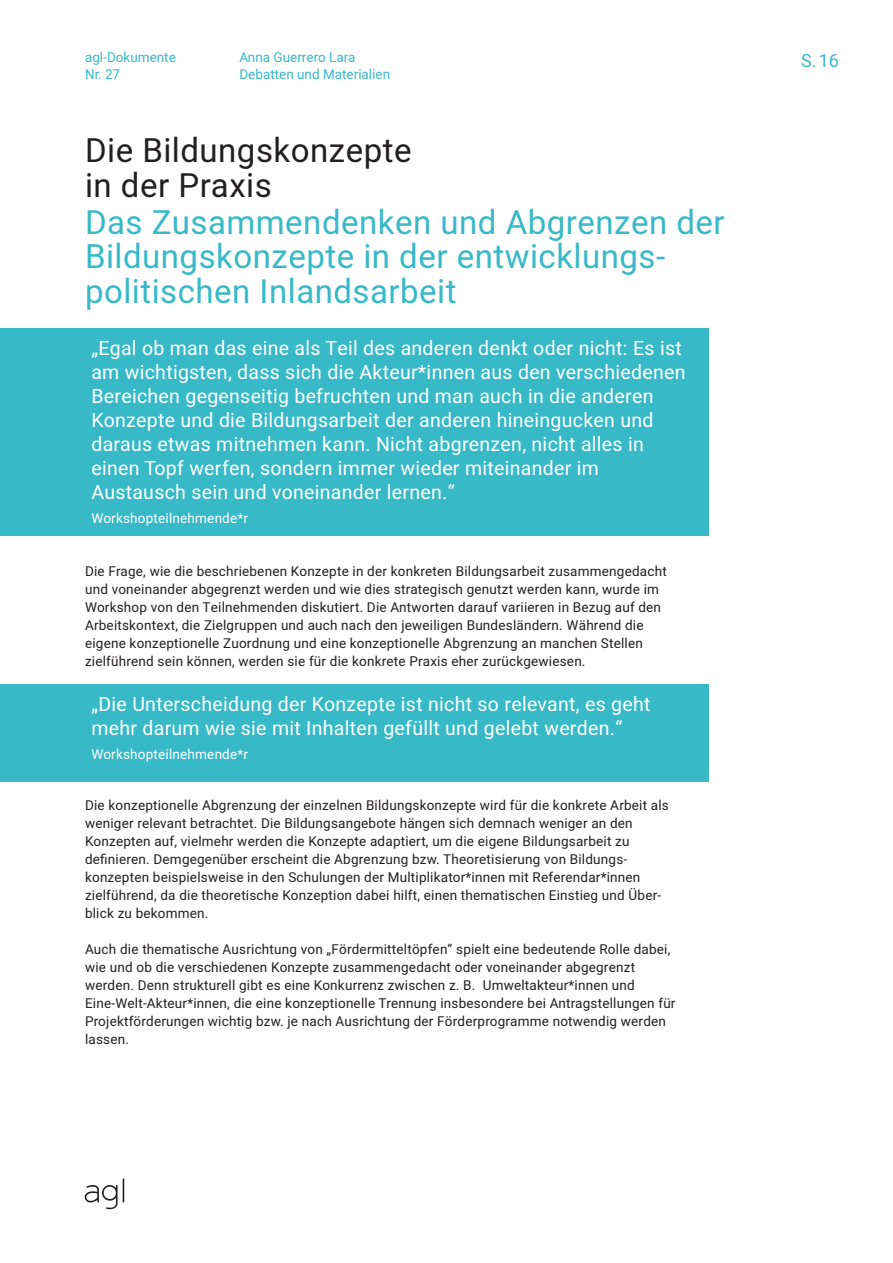
<style>
.page{position:relative;width:893px;height:1263px;background:#fff}
.page>*{position:absolute;margin:0;border:0;box-sizing:border-box;transform-origin:0 0}
.t1{font:33px/34.5px "Heebo";letter-spacing:.015em;color:#38b9c7}
.t2{font:33px/34.5px "Heebo";letter-spacing:.015em;color:#231f20}
.t3{font:19.5px/24px "Heebo";letter-spacing:.015em;color:#fff}
.t4{font:18px "Heebo";color:#38b9c7}
.t5{font:13.5px/18px "Heebo";letter-spacing:.015em;color:#231f20}
.t6{font:13.5px/16.5px "Heebo";color:#38b9c7}
.t7{font:13.5px "Heebo";letter-spacing:.015em;color:#fff}
</style>
<div class="page">
<svg style="left:85px;top:1178px;width:39px;height:31px"></svg>
<div style="left:0;top:328px;width:709px;height:208px;background:#38b9c7"></div>
<div style="left:0;top:684px;width:709px;height:97px;background:#38b9c7"></div>
<p class="t6" style="left:85px;top:49px;width:92px">agl-Dokumente<br>Nr. 27</p>
<p class="t6" style="left:239px;top:49px;width:152px">Anna Guerrero Lara<br>Debatten und Materialien</p>
<h3 class="t4" style="left:801px;top:48px;width:39px">S.16</h3>
<h1 class="t2" style="left:85px;top:133px;width:328px">Die Bildungskonzepte in der Praxis</h1>
<h1 class="t1" style="left:85px;top:205px;width:641px">Das Zusammendenken und Abgrenzen der<br>Bildungskonzepte in der entwicklungs&shy;politischen Inlandsarbeit</h1>
<p class="t3" style="left:91px;top:336px;width:595px">„Egal ob man das eine als Teil des anderen denkt oder nicht: Es ist am wichtigsten, dass sich die Akteur*innen aus den verschiedenen Bereichen gegenseitig befruchten und man auch in die anderen Konzepte und die Bildungsarbeit der anderen hineingucken und daraus etwas mitnehmen kann. Nicht abgrenzen, nicht alles in einen Topf werfen, sondern immer wieder miteinander im Austausch sein und voneinander lernen.“</p>
<p class="t7" style="left:91px;top:509px;width:158px">Workshopteilnehmende*r</p>
<p class="t5" style="left:85px;top:562px;width:583px">Die Frage, wie die beschriebenen Konzepte in der konkreten Bildungsarbeit zusammengedacht und voneinander abgegrenzt werden und wie dies strategisch genutzt werden kann, wurde im Workshop von den Teilnehmenden diskutiert. Die Antworten darauf variieren in Bezug auf den Arbeitskontext, die Zielgruppen und auch nach den jeweiligen Bundesländern. Während die eigene konzeptionelle Zuordnung und eine konzeptionelle Abgrenzung an manchen Stellen zielführend sein können, werden sie für die konkrete Praxis eher zurückgewiesen.</p>
<h2 class="t3" style="left:91px;top:692px;width:561px">„Die Unterscheidung der Konzepte ist nicht so relevant, es geht mehr darum wie sie mit Inhalten gefüllt und gelebt werden.“</h2>
<p class="t7" style="left:91px;top:744px;width:158px">Workshopteilnehmende*r</p>
<p class="t5" style="left:85px;top:796px;width:585px">Die konzeptionelle Abgrenzung der einzelnen Bildungskonzepte wird für die konkrete Arbeit als weniger relevant betrachtet. Die Bildungsangebote hängen sich demnach weniger an den Konzepten auf, vielmehr werden die Konzepte adaptiert, um die eigene Bildungsarbeit zu definieren. Demgegenüber erscheint die Abgrenzung bzw. Theoretisierung von Bildungs&shy;konzepten beispielsweise in den Schulungen der Multiplikator*innen mit Referendar*innen zielführend, da die theoretische Konzeption dabei hilft, einen thematischen Einstieg und Über&shy;blick zu bekommen.</p>
<p class="t5" style="left:85px;top:940px;width:592px">Auch die thematische Ausrichtung von „Fördermitteltöpfen“ spielt eine bedeutende Rolle dabei, wie und ob die verschiedenen Konzepte zusammengedacht oder voneinander abgegrenzt werden. Denn strukturell gibt es eine Konkurrenz zwischen z. B. Umweltakteur*innen und Eine-Welt-Akteur*innen, die eine konzeptionelle Trennung insbesondere bei Antragstellungen für Projektförderungen wichtig bzw. je nach Ausrichtung der Förderprogramme notwendig werden lassen.</p>
</div>
